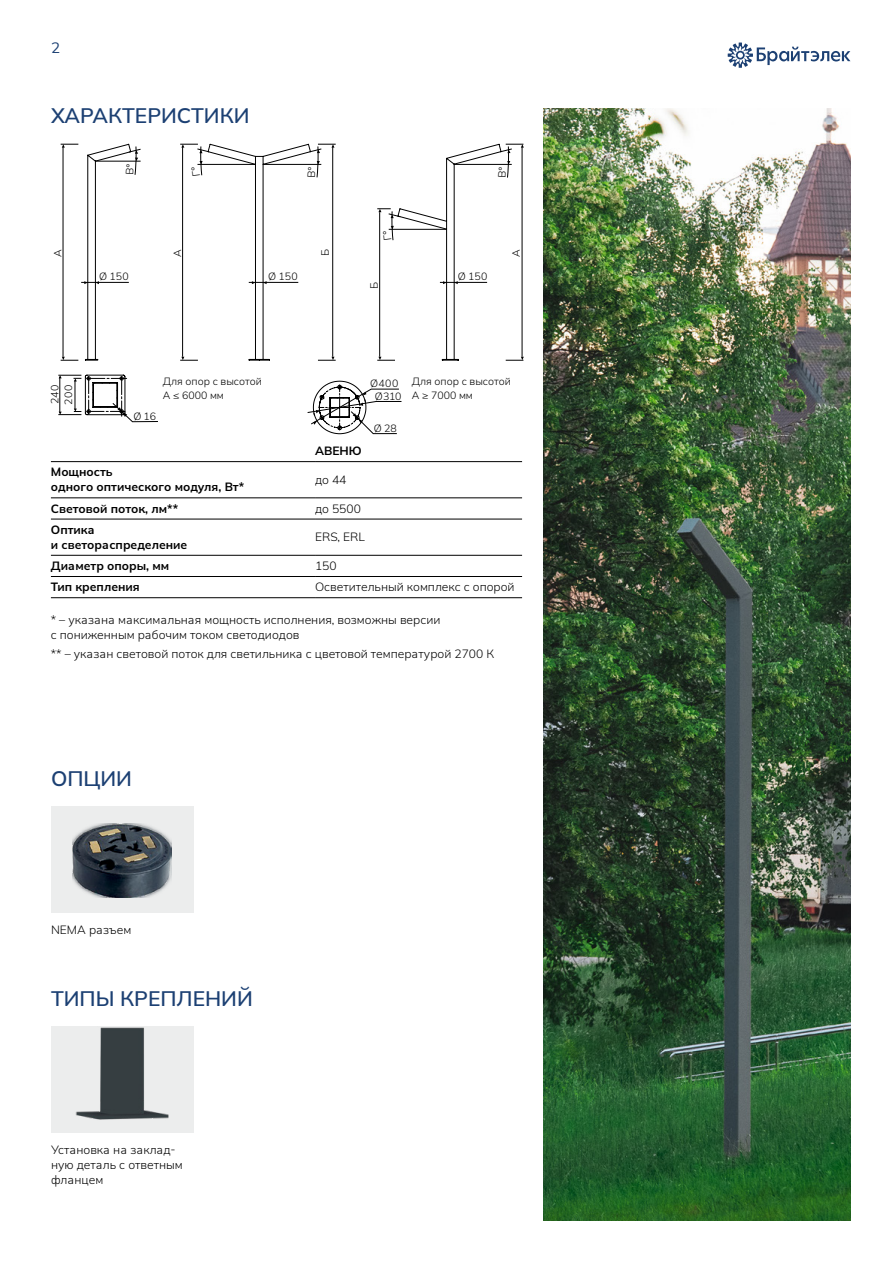
<style>
.page{position:relative;width:893px;height:1263px;background:#fff}
.page>*{position:absolute;margin:0;border:0;box-sizing:border-box;transform-origin:0 0}
.t1{font:500 21px "Winston";color:#1c4073}
.t2{font:15px "Winston";color:#1c4073}
.t3{font:300 12px/15px "Winston";color:#000}
.t4{font:600 12px/15px "Winston";color:#000}
.t5{font:300 10.5px/13.5px "Winston";color:#000}
</style>
<div class="page">
<svg style="left:728px;top:43px;width:122px;height:25px"></svg>
<img style="left:543px;top:109px;width:307px;height:1111px">
<div style="left:51px;top:806px;width:143px;height:106px;background:#eceded"></div>
<img style="left:72px;top:823px;width:99px;height:75px">
<div style="left:51px;top:1026px;width:143px;height:106px;background:#eceded"></div>
<img style="left:75px;top:1027px;width:94px;height:93px">
<hr style="left:63px;top:147px;width:1px;height:210px;background:#000">
<svg style="left:61px;top:144px;width:17px;height:4px"></svg>
<svg style="left:61px;top:357px;width:17px;height:4px"></svg>
<hr style="left:81px;top:282px;width:48px;height:1px;background:#000">
<svg style="left:307px;top:381px;width:95px;height:53px"></svg>
<svg style="left:58px;top:375px;width:100px;height:47px"></svg>
<hr style="left:51px;top:461px;width:264px;height:1px;background:#000">
<hr style="left:51px;top:498px;width:264px;height:1px;background:#000">
<hr style="left:51px;top:519px;width:264px;height:1px;background:#000">
<hr style="left:51px;top:576px;width:264px;height:1px;background:#000">
<hr style="left:51px;top:597px;width:264px;height:1px;background:#000">
<hr style="left:51px;top:555px;width:264px;height:1px;background:#000">
<hr style="left:315px;top:555px;width:207px;height:1px;background:#000">
<hr style="left:315px;top:576px;width:207px;height:1px;background:#000">
<hr style="left:315px;top:597px;width:207px;height:1px;background:#000">
<hr style="left:315px;top:461px;width:207px;height:1px;background:#000">
<hr style="left:315px;top:498px;width:207px;height:1px;background:#000">
<hr style="left:315px;top:519px;width:207px;height:1px;background:#000">
<svg style="left:84px;top:144px;width:57px;height:217px"></svg>
<svg style="left:180px;top:144px;width:156px;height:217px"></svg>
<svg style="left:377px;top:144px;width:147px;height:217px"></svg>
<p class="t2" style="left:51px;top:37px;width:10px">2</p>
<h1 class="t1" style="left:51px;top:101px;width:200px">ХАРАКТЕРИСТИКИ</h1>
<p class="t5" style="left:51px;top:257px;width:9px;rotate:-90deg">А</p>
<p class="t5" style="left:99px;top:270px;width:31px">Ø 150</p>
<p class="t5" style="left:170px;top:257px;width:9px;rotate:-90deg">А</p>
<p class="t5" style="left:318px;top:256px;width:9px;rotate:-90deg">Б</p>
<p class="t5" style="left:268px;top:270px;width:31px">Ø 150</p>
<p class="t5" style="left:367px;top:289px;width:9px;rotate:-90deg">Б</p>
<p class="t5" style="left:458px;top:269px;width:31px">Ø 150</p>
<p class="t5" style="left:509px;top:257px;width:9px;rotate:-90deg">А</p>
<p class="t5" style="left:48px;top:405px;width:21px;rotate:-90deg">240<br>200</p>
<p class="t5" style="left:163px;top:375px;width:101px">Для опор с высотой<br>А ≤ 6000 мм</p>
<p class="t5" style="left:412px;top:375px;width:101px">Для опор с высотой<br>А ≥ 7000 мм</p>
<p class="t5" style="left:370px;top:376px;width:33px;line-height:12.8px;text-align:center">Ø400<br>Ø310</p>
<p class="t5" style="left:133px;top:410px;width:24px">Ø 16</p>
<p class="t4" style="left:315px;top:442px;width:48px">АВЕНЮ</p>
<p class="t5" style="left:374px;top:421px;width:24px">Ø 28</p>
<p class="t4" style="left:51px;top:464px;width:195px">Мощность<br>одного оптического модуля, Вт*</p>
<p class="t3" style="left:315px;top:472px;width:33px">до 44</p>
<p class="t4" style="left:51px;top:500px;width:129px">Световой поток, лм**</p>
<p class="t3" style="left:315px;top:501px;width:47px">до 5500</p>
<p class="t4" style="left:51px;top:522px;width:138px">Оптика<br>и светораспределение</p>
<p class="t3" style="left:315px;top:529px;width:51px">ERS, ERL</p>
<p class="t4" style="left:51px;top:558px;width:120px">Диаметр опоры, мм</p>
<p class="t3" style="left:315px;top:558px;width:23px">150</p>
<p class="t4" style="left:51px;top:579px;width:90px">Тип крепления</p>
<p class="t3" style="left:315px;top:579px;width:201px">Осветительный комплекс с опорой</p>
<p class="t3" style="left:51px;top:612px;width:391px">* – указана максимальная мощность исполнения, возможны версии с пониженным рабочим током светодиодов</p>
<p class="t3" style="left:51px;top:646px;width:445px">** – указан световой поток для светильника с цветовой температурой 2700 К</p>
<h1 class="t1" style="left:51px;top:764px;width:83px">ОПЦИИ</h1>
<p class="t3" style="left:51px;top:922px;width:82px">NEMA разъем</p>
<h1 class="t1" style="left:51px;top:984px;width:203px">ТИПЫ КРЕПЛЕНИЙ</h1>
<p class="t3" style="left:51px;top:1142px;width:133px">Установка на заклад&shy;ную деталь с ответным фланцем</p>
</div>
